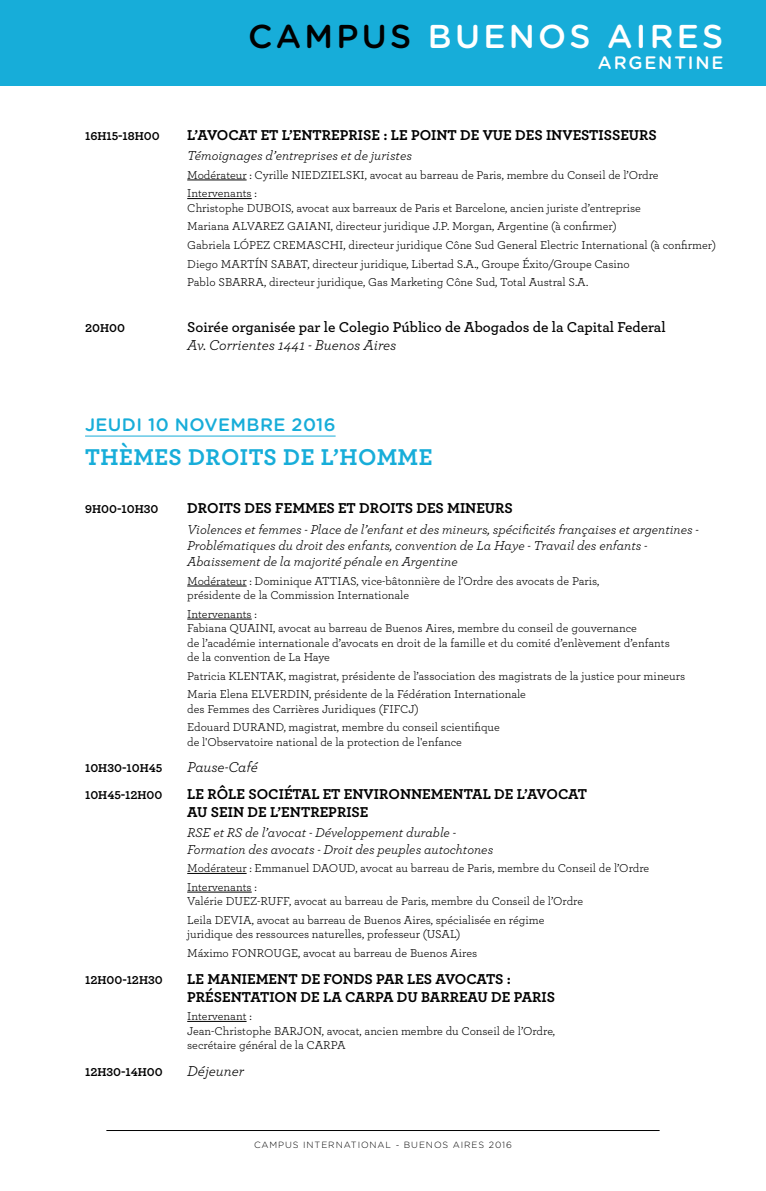
<style>
.page{position:relative;width:766px;height:1191px;background:#fff}
.page>*{position:absolute;margin:0;border:0;box-sizing:border-box;transform-origin:0 0}
.t1{font:500 33px "Gotham Rounded";letter-spacing:.1em;color:#fff}
.t2{font:700 24px "Archer";letter-spacing:.02em;color:#17add9}
.t3{font:500 18px "Gotham Rounded";letter-spacing:.02em;color:#17add9}
.t4{font:500 18px "Gotham Rounded";letter-spacing:.1em;color:#fff}
.t5{font:700 15px/18px "Archer";color:#000}
.t6{font:600 15px "Archer";color:#000}
.t7{font:italic 15px "Archer";color:#000}
.t8{font:italic 13.5px/16.2px "Archer";color:#000}
.t9{font:12px/18.6px "Archer";color:#000}
.t10{font:700 12px "Archer";color:#000}
.t11{font:300 9px "Gotham Rounded";letter-spacing:.1em;color:#000}
.s1{color:#000}
</style>
<div class="page">
<div style="left:0;top:0;width:765px;height:85px;background:#17add9"></div>
<hr style="left:187px;top:180px;width:59px;height:1px;background:#000">
<hr style="left:187px;top:198px;width:65px;height:1px;background:#000">
<hr style="left:85px;top:436px;width:250px;height:1px;background:#17add9">
<hr style="left:187px;top:585px;width:59px;height:1px;background:#000">
<hr style="left:187px;top:619px;width:65px;height:1px;background:#000">
<hr style="left:187px;top:873px;width:59px;height:1px;background:#000">
<hr style="left:187px;top:891px;width:65px;height:1px;background:#000">
<hr style="left:187px;top:1021px;width:59px;height:1px;background:#000">
<hr style="left:106px;top:1130px;width:553px;height:1px;background:#000">
<h1 class="t1" style="left:248px;top:12px;width:476px"><span class="s1">CAMPUS</span> BUENOS AIRES</h1>
<h3 class="t4" style="left:597px;top:50px;width:127px">ARGENTINE</h3>
<p class="t10" style="left:85px;top:126px;width:76px">16H15-18H00</p>
<p class="t5" style="left:187px;top:125px;width:471px">L’AVOCAT ET L’ENTREPRISE : LE POINT DE VUE DES INVESTISSEURS</p>
<p class="t8" style="left:187px;top:147px;width:226px">Témoignages d’entreprises et de juristes</p>
<p class="t9" style="left:187px;top:165px;width:473px">Modérateur : Cyrille NIEDZIELSKI, avocat au barreau de Paris, membre du Conseil de l’Ordre<br>Intervenants :</p>
<p class="t9" style="left:187px;top:198px;width:530px">Christophe DUBOIS, avocat aux barreaux de Paris et Barcelone, ancien juriste d’entreprise<br>Mariana ALVAREZ GAIANI, directeur juridique J.P. Morgan, Argentine (à confirmer)<br>Gabriela LÓPEZ CREMASCHI, directeur juridique Cône Sud General Electric International (à confirmer)<br>Diego MARTÍN SABAT, directeur juridique, Libertad S.A., Groupe Éxito/Groupe Casino<br>Pablo SBARRA, directeur juridique, Gas Marketing Cône Sud, Total Austral S.A.</p>
<p class="t10" style="left:85px;top:318px;width:41px">20H00</p>
<p class="t6" style="left:187px;top:315px;width:479px">Soirée organisée par le Colegio Público de Abogados de la Capital Federal</p>
<p class="t7" style="left:187px;top:334px;width:210px">Av. Corrientes 1441 - Buenos Aires</p>
<h3 class="t3" style="left:85px;top:412px;width:252px">JEUDI 10 NOVEMBRE 2016</h3>
<h2 class="t2" style="left:85px;top:437px;width:349px">THÈMES DROITS DE L’HOMME</h2>
<p class="t10" style="left:85px;top:500px;width:75px">9H00-10H30</p>
<p class="t5" style="left:187px;top:498px;width:327px">DROITS DES FEMMES ET DROITS DES MINEURS</p>
<p class="t8" style="left:187px;top:520px;width:513px">Violences et femmes - Place de l’enfant et des mineurs, spécificités françaises et argentines -<br>Problématiques du droit des enfants, convention de La Haye - Travail des enfants -<br>Abaissement de la majorité pénale en Argentine</p>
<p class="t9" style="left:187px;top:573px;width:413px;line-height:14.4px">Modérateur : Dominique ATTIAS, vice-bâtonnière de l’Ordre des avocats de Paris, présidente de la Commission Internationale</p>
<p class="t9" style="left:187px;top:606px;width:484px;line-height:14.4px">Intervenants :<br>Fabiana QUAINI, avocat au barreau de Buenos Aires, membre du conseil de gouvernance<br>de l’académie internationale d’avocats en droit de la famille et du comité d’enlèvement d’enfants de la convention de La Haye</p>
<p class="t9" style="left:187px;top:666px;width:499px">Patricia KLENTAK, magistrat, présidente de l’association des magistrats de la justice pour mineurs<br>Maria Elena ELVERDIN, présidente de la Fédération Internationale</p>
<p class="t9" style="left:187px;top:699px;width:314px">des Femmes des Carrières Juridiques (FIFCJ)<br>Edouard DURAND, magistrat, membre du conseil scientifique</p>
<p class="t9" style="left:187px;top:732px;width:276px">de l'Observatoire national de la protection de l'enfance</p>
<p class="t10" style="left:85px;top:759px;width:79px">10H30-10H45</p>
<p class="t7" style="left:187px;top:756px;width:72px">Pause-Café</p>
<p class="t10" style="left:85px;top:785px;width:79px">10H45-12H00</p>
<p class="t5" style="left:187px;top:784px;width:401px">LE RÔLE SOCIÉTAL ET ENVIRONNEMENTAL DE L’AVOCAT<br>AU SEIN DE L’ENTREPRISE</p>
<p class="t8" style="left:187px;top:824px;width:307px">RSE et RS de l’avocat - Développement durable -<br>Formation des avocats - Droit des peuples autochtones</p>
<p class="t9" style="left:187px;top:858px;width:463px">Modérateur : Emmanuel DAOUD, avocat au barreau de Paris, membre du Conseil de l’Ordre<br>Intervenants :</p>
<p class="t9" style="left:187px;top:891px;width:397px">Valérie DUEZ-RUFF, avocat au barreau de Paris, membre du Conseil de l’Ordre<br>Leila DEVIA, avocat au barreau de Buenos Aires, spécialisée en régime</p>
<p class="t9" style="left:187px;top:924px;width:291px">juridique des ressources naturelles, professeur (USAL)<br>Máximo FONROUGE, avocat au barreau de Buenos Aires</p>
<p class="t10" style="left:85px;top:970px;width:79px">12H00-12H30</p>
<p class="t5" style="left:187px;top:968px;width:369px">LE MANIEMENT DE FONDS PAR LES AVOCATS :<br>PRÉSENTATION DE LA CARPA DU BARREAU DE PARIS</p>
<p class="t9" style="left:187px;top:1008px;width:369px;line-height:14.4px">Intervenant :<br>Jean-Christophe BARJON, avocat, ancien membre du Conseil de l’Ordre, secrétaire général de la CARPA</p>
<p class="t10" style="left:85px;top:1062px;width:79px">12H30-14H00</p>
<p class="t7" style="left:187px;top:1059px;width:58px">Déjeuner</p>
<p class="t11" style="left:254px;top:1138px;width:259px">CAMPUS INTERNATIONAL - BUENOS AIRES 2016</p>
</div>
